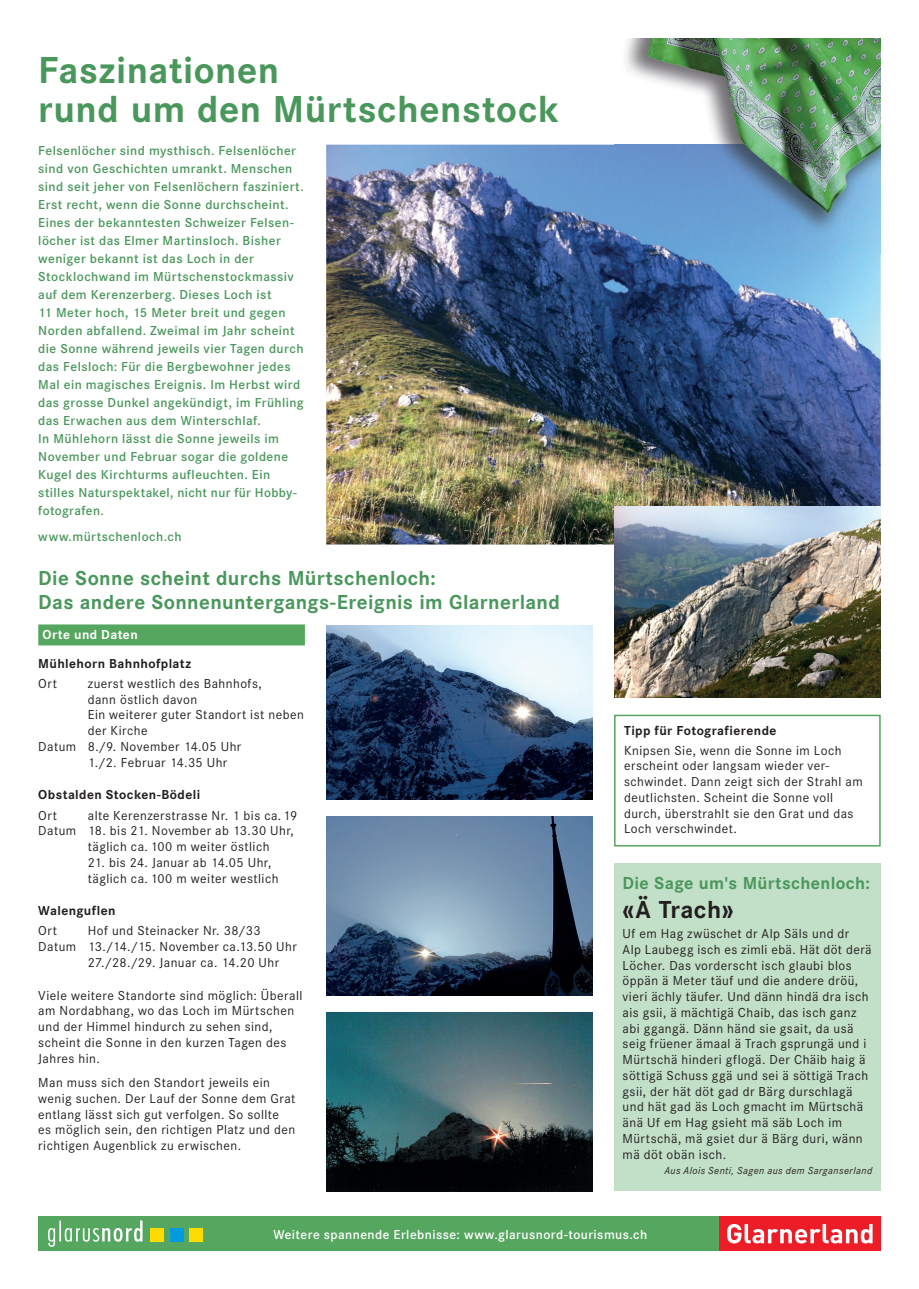
<style>
.page{position:relative;width:919px;height:1289px;background:#fff}
.page>*{position:absolute;margin:0;border:0;box-sizing:border-box;transform-origin:0 0}
.t1{font:700 39px/39px "Corporate S";letter-spacing:.015em;color:#4a975c}
.t2{font:700 25.5px "Corporate S";letter-spacing:.015em;color:#231f20}
.t3{font:700 21px/24px "Corporate S";letter-spacing:.02em;color:#4a975c}
.t4{font:700 18px "Corporate S";letter-spacing:.02em;color:#4a975c}
.t5{font:13.5px/15.8px "Corporate S";letter-spacing:.035em;color:#231f20}
.t6{font:600 13.5px/18px "Corporate S";letter-spacing:.035em;color:#4a975c}
.t7{font:700 13.5px "Corporate S";letter-spacing:.03em;color:#231f20}
.t8{font:600 13.5px "Corporate S";letter-spacing:.035em;color:#fff}
.t9{font:700 13.5px "Corporate S";letter-spacing:.03em;color:#fff}
.t10{font:italic 10.5px "Corporate S";letter-spacing:.04em;color:#231f20}
</style>
<div class="page">
<img style="left:326px;top:145px;width:554px;height:399px">
<img style="left:614px;top:506px;width:266px;height:191px">
<div style="left:38px;top:1216px;width:681px;height:34px;background:#55a65f"></div>
<div style="left:719px;top:1216px;width:161px;height:34px;background:#ec1d26"></div>
<svg style="left:727px;top:1223px;width:145px;height:20px"></svg>
<div style="left:614px;top:863px;width:266px;height:328px;background:#c2dfc7"></div>
<div style="left:190px;top:1228px;width:13px;height:13px;background:#ffdc01"></div>
<div style="left:170px;top:1228px;width:14px;height:13px;background:#009bde"></div>
<div style="left:150px;top:1228px;width:13px;height:13px;background:#ffdc01"></div>
<svg style="left:48px;top:1220px;width:94px;height:26px"></svg>
<img style="left:614px;top:38px;width:266px;height:215px">
<div style="left:38px;top:624px;width:267px;height:21px;background:#55a65f"></div>
<div style="left:614px;top:714px;width:266px;height:132px;border:2px solid #55a65f"></div>
<img style="left:326px;top:816px;width:266px;height:179px">
<img style="left:326px;top:625px;width:266px;height:174px">
<img style="left:326px;top:1012px;width:266px;height:179px">
<h1 class="t1" style="left:38px;top:52px;width:522px">Faszinationen<br>rund um den Mürtschenstock</h1>
<p class="t6" style="left:38px;top:141px;width:267px">Felsenlöcher sind mysthisch. Felsenlöcher sind von Geschichten umrankt. Menschen sind seit jeher von Felsenlöchern fasziniert.<br>Erst recht, wenn die Sonne durchscheint.<br>Eines der bekanntesten Schweizer Felsen&shy;löcher ist das Elmer Martinsloch. Bisher weniger bekannt ist das Loch in der Stocklochwand im Mürtschenstockmassiv auf dem Kerenzerberg. Dieses Loch ist<br>11 Meter hoch, 15 Meter breit und gegen Norden abfallend. Zweimal im Jahr scheint die Sonne während jeweils vier Tagen durch das Felsloch: Für die Bergbewohner jedes Mal ein magisches Ereignis. Im Herbst wird das grosse Dunkel angekündigt, im Frühling das Erwachen aus dem Winterschlaf.<br>In Mühlehorn lässt die Sonne jeweils im November und Februar sogar die goldene Kugel des Kirchturms aufleuchten. Ein stilles Naturspektakel, nicht nur für Hobby&shy;fotografen.</p>
<p class="t6" style="left:38px;top:528px;width:145px">www.mürtschenloch.ch</p>
<h3 class="t3" style="left:38px;top:566px;width:523px">Die Sonne scheint durchs Mürtschenloch:<br>Das andere Sonnenuntergangs- Ereignis im Glarnerland</h3>
<p class="t9" style="left:43px;top:627px;width:97px">Orte und Daten</p>
<p class="t7" style="left:38px;top:655px;width:154px">Mühlehorn Bahnhofplatz</p>
<p class="t5" style="left:38px;top:675px;width:20px">Ort</p>
<p class="t5" style="left:88px;top:675px;width:175px">zuerst westlich des Bahnhofs,</p>
<p class="t5" style="left:88px;top:691px;width:111px">dann östlich davon</p>
<p class="t5" style="left:88px;top:707px;width:218px">Ein weiterer guter Standort ist neben</p>
<p class="t5" style="left:88px;top:723px;width:61px">der Kirche</p>
<p class="t5" style="left:38px;top:738px;width:204px">Datum 8./9. November 14.05 Uhr</p>
<p class="t5" style="left:88px;top:754px;width:141px">1./2. Februar 14.35 Uhr</p>
<p class="t7" style="left:38px;top:787px;width:163px">Obstalden Stocken-Bödeli</p>
<p class="t5" style="left:38px;top:807px;width:20px">Ort</p>
<p class="t5" style="left:88px;top:807px;width:211px">alte Kerenzerstrasse Nr. 1 bis ca. 19</p>
<p class="t5" style="left:38px;top:823px;width:257px">Datum 18. bis 21. November ab 13.30 Uhr,</p>
<p class="t5" style="left:88px;top:838px;width:183px">täglich ca. 100 m weiter östlich</p>
<p class="t5" style="left:88px;top:854px;width:192px">21. bis 24. Januar ab 14.05 Uhr, täglich ca. 100 m weiter westlich</p>
<p class="t7" style="left:38px;top:903px;width:79px">Walenguflen</p>
<p class="t5" style="left:38px;top:923px;width:20px">Ort</p>
<p class="t5" style="left:88px;top:923px;width:174px">Hof und Steinacker Nr. 38/33</p>
<p class="t5" style="left:38px;top:938px;width:260px">Datum 13./14./15. November ca.13.50 Uhr</p>
<p class="t5" style="left:88px;top:954px;width:193px">27./28./29. Januar ca. 14.20 Uhr</p>
<p class="t5" style="left:38px;top:987px;width:266px">Viele weitere Standorte sind möglich: Überall am Nordabhang, wo das Loch im Mürtschen und der Himmel hindurch zu sehen sind, scheint die Sonne in den kurzen Tagen des Jahres hin.</p>
<p class="t5" style="left:38px;top:1074px;width:259px">Man muss sich den Standort jeweils ein wenig suchen. Der Lauf der Sonne dem Grat entlang lässt sich gut verfolgen. So sollte<br>es möglich sein, den richtigen Platz und den richtigen Augenblick zu erwischen.</p>
<p class="t7" style="left:624px;top:722px;width:154px">Tipp für Fotografierende</p>
<p class="t5" style="left:624px;top:742px;width:240px">Knipsen Sie, wenn die Sonne im Loch erscheint oder langsam wieder ver&shy;schwindet. Dann zeigt sich der Strahl am deutlichsten. Scheint die Sonne voll durch, überstrahlt sie den Grat und das Loch verschwindet.</p>
<h3 class="t4" style="left:622px;top:873px;width:249px">Die Sage um's Mürtschenloch:</h3>
<h2 class="t2" style="left:622px;top:894px;width:113px">«Ä Trach»</h2>
<p class="t5" style="left:622px;top:925px;width:250px">Uf em Hag zwüschet dr Alp Säls und dr<br>Alp Laubegg isch es zimli ebä. Hät döt derä Löcher. Das vorderscht isch glaubi blos öppän ä Meter täuf und die andere dröü, vieri ächly täufer. Und dänn hindä dra isch ais gsii, ä mächtigä Chaib, das isch ganz abi ggangä. Dänn händ sie gsait, da usä seig früener ämaal ä Trach gsprungä und i Mürtschä hinderi gflogä. Der Chäib haig ä söttigä Schuss ggä und sei ä söttigä Trach gsii, der hät döt gad dr Bärg durschlagä und hät gad äs Loch gmacht im Mürtschä änä Uf em Hag gsieht mä säb Loch im Mürtschä, mä gsiet dur ä Bärg duri, wänn mä döt obän isch.</p>
<p class="t10" style="left:664px;top:1164px;width:209px">Aus Alois Senti, Sagen aus dem Sarganserland</p>
<p class="t8" style="left:273px;top:1227px;width:375px">Weitere spannende Erlebnisse: www.glarusnord-tourismus.ch</p>
</div>
